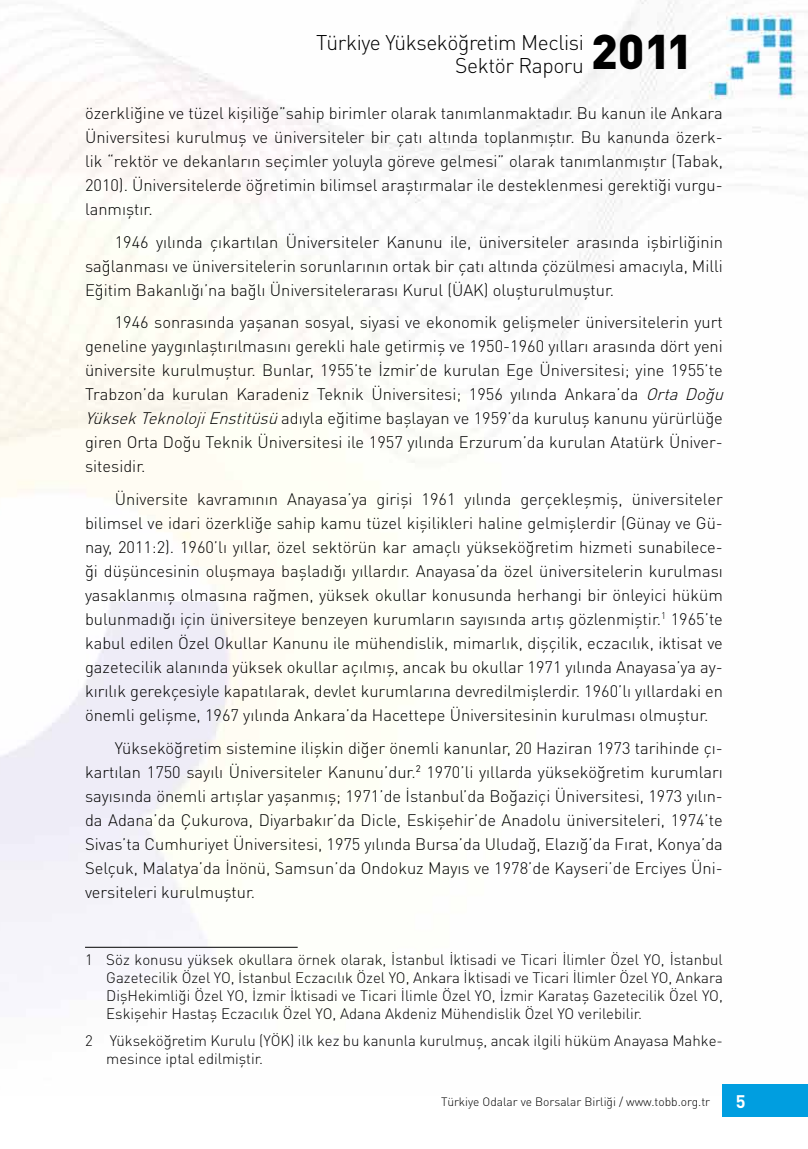
<style>
.page{position:relative;width:808px;height:1149px;background:#fff}
.page>*{position:absolute;margin:0;border:0;box-sizing:border-box;transform-origin:0 0}
.t1{font:900 48px "DIN Pro";color:#000}
.t2{font:300 21px/22.5px "DIN Pro";letter-spacing:-.02em;color:#000;text-align:right}
.t3{font:700 18px "DIN Pro";color:#fff}
.t4{font:300 16.5px/24px "DIN Pro";color:#000;text-align:justify}
.t5{font:300 15px/18px "DIN Pro";color:#000;text-align:justify}
.t6{font:300 12px "DIN Pro";color:#000}
.s1{font-style:italic}
</style>
<div class="page">
<img style="left:0;top:0;width:808px;height:1094px">
<div style="left:723px;top:1084px;width:85px;height:32px;background:#009ee0"></div>
<hr style="left:85px;top:946px;width:213px;height:1px;background:#000">
<h1 class="t1" style="left:591px;top:19px;width:103px">2011</h1>
<p class="t2" style="left:316px;top:31px;width:269px">Türkiye Yükseköğretim Meclisi<br>Sektör Raporu</p>
<p class="t4" style="left:85px;top:100px;width:639px">özerkliğine ve tüzel kişiliğe”sahip birimler olarak tanımlanmaktadır. Bu kanun ile Ankara Üniversitesi kurulmuş ve üniversiteler bir çatı altında toplanmıştır. Bu kanunda özerk&shy;lik “rektör ve dekanların seçimler yoluyla göreve gelmesi” olarak tanımlanmıştır (Tabak, 2010). Üniversitelerde öğretimin bilimsel araştırmalar ile desteklenmesi gerektiği vurgu&shy;lanmıştır.</p>
<p class="t4" style="left:85px;top:229px;width:639px;text-indent:30px">1946 yılında çıkartılan Üniversiteler Kanunu ile, üniversiteler arasında işbirliğinin sağlanması ve üniversitelerin sorunlarının ortak bir çatı altında çözülmesi amacıyla, Milli Eğitim Bakanlığı’na bağlı Üniversitelerarası Kurul (ÜAK) oluşturulmuştur.</p>
<p class="t4" style="left:85px;top:309px;width:645px;text-align:left;text-indent:30px">1946 sonrasında yaşanan sosyal, siyasi ve ekonomik gelişmeler üniversitelerin yurt geneline yaygınlaştırılmasını gerekli hale getirmiş ve 1950-1960 yılları arasında dört yeni üniversite kurulmuştur. Bunlar, 1955’te İzmir’de kurulan Ege Üniversitesi; yine 1955’te Trabzon’da kurulan Karadeniz Teknik Üniversitesi; 1956 yılında Ankara’da <span class="s1">Orta Doğu YüksekTeknolojiEnstitüsü</span>adıyla eğitime başlayan ve 1959’da kuruluş kanunu yürürlüğe giren Orta Doğu Teknik Üniversitesi ile 1957 yılında Erzurum’da kurulan Atatürk Üniver&shy;sitesidir.</p>
<p class="t4" style="left:85px;top:486px;width:639px;text-indent:30px">Üniversite kavramının Anayasa’ya girişi 1961 yılında gerçekleşmiş, üniversiteler bilimsel ve idari özerkliğe sahip kamu tüzel kişilikleri haline gelmişlerdir (Günay ve Gü&shy;nay, 2011:2). 1960’lı yıllar, özel sektörün kar amaçlı yükseköğretim hizmeti sunabilece&shy;ği düşüncesinin oluşmaya başladığı yıllardır. Anayasa’da özel üniversitelerin kurulması yasaklanmış olmasına rağmen, yüksek okullar konusunda herhangi bir önleyici hüküm bulunmadığı için üniversiteye benzeyen kurumların sayısında artış gözlenmiştir.<sup>1</sup> 1965’te kabul edilen Özel Okullar Kanunu ile mühendislik, mimarlık, dişçilik, eczacılık, iktisat ve gazetecilik alanında yüksek okullar açılmış, ancak bu okullar 1971 yılında Anayasa’ya ay&shy;kırılık gerekçesiyle kapatılarak, devlet kurumlarına devredilmişlerdir. 1960’lı yıllardaki en önemli gelişme, 1967 yılında Ankara’da Hacettepe Üniversitesinin kurulması olmuştur.</p>
<p class="t4" style="left:85px;top:734px;width:639px;text-indent:30px">Yükseköğretim sistemine ilişkin diğer önemli kanunlar, 20 Haziran 1973 tarihinde çı&shy;kartılan 1750 sayılı Üniversiteler Kanunu’dur.<sup>2</sup> 1970’li yıllarda yükseköğretim kurumları sayısında önemli artışlar yaşanmış; 1971’de İstanbul’da Boğaziçi Üniversitesi, 1973 yılın&shy;da Adana’da Çukurova, Diyarbakır’da Dicle, Eskişehir’de Anadolu üniversiteleri, 1974’te Sivas’ta Cumhuriyet Üniversitesi, 1975 yılında Bursa’da Uludağ, Elazığ’da Fırat, Konya’da Selçuk, Malatya’da İnönü, Samsun’da Ondokuz Mayıs ve 1978’de Kayseri’de Erciyes Üni&shy;versiteleri kurulmuştur.</p>
<p class="t5" style="left:106px;top:949px;width:618px;text-indent:-21px">1 Söz konusu yüksek okullara örnek olarak, İstanbul İktisadi ve Ticari İlimler Özel YO, İstanbul Gazetecilik Özel YO, İstanbul Eczacılık Özel YO, Ankara İktisadi ve Ticari İlimler Özel YO, Ankara DişHekimliği Özel YO, İzmir İktisadi ve Ticari İlimle Özel YO, İzmir Karataş Gazetecilik Özel YO, Eskişehir Hastaş Eczacılık Özel YO, Adana Akdeniz Mühendislik Özel YO verilebilir.</p>
<p class="t5" style="left:106px;top:1030px;width:618px;text-indent:-21px">2 Yükseköğretim Kurulu (YÖK) ilk kez bu kanunla kurulmuş, ancak ilgili hüküm Anayasa Mahke&shy;mesince iptal edilmiştir.</p>
<p class="t6" style="left:441px;top:1092px;width:270px">Türkiye Odalar ve Borsalar Birliği / www.tobb.org.tr</p>
<p class="t3" style="left:736px;top:1088px;width:11px">5</p>
</div>
